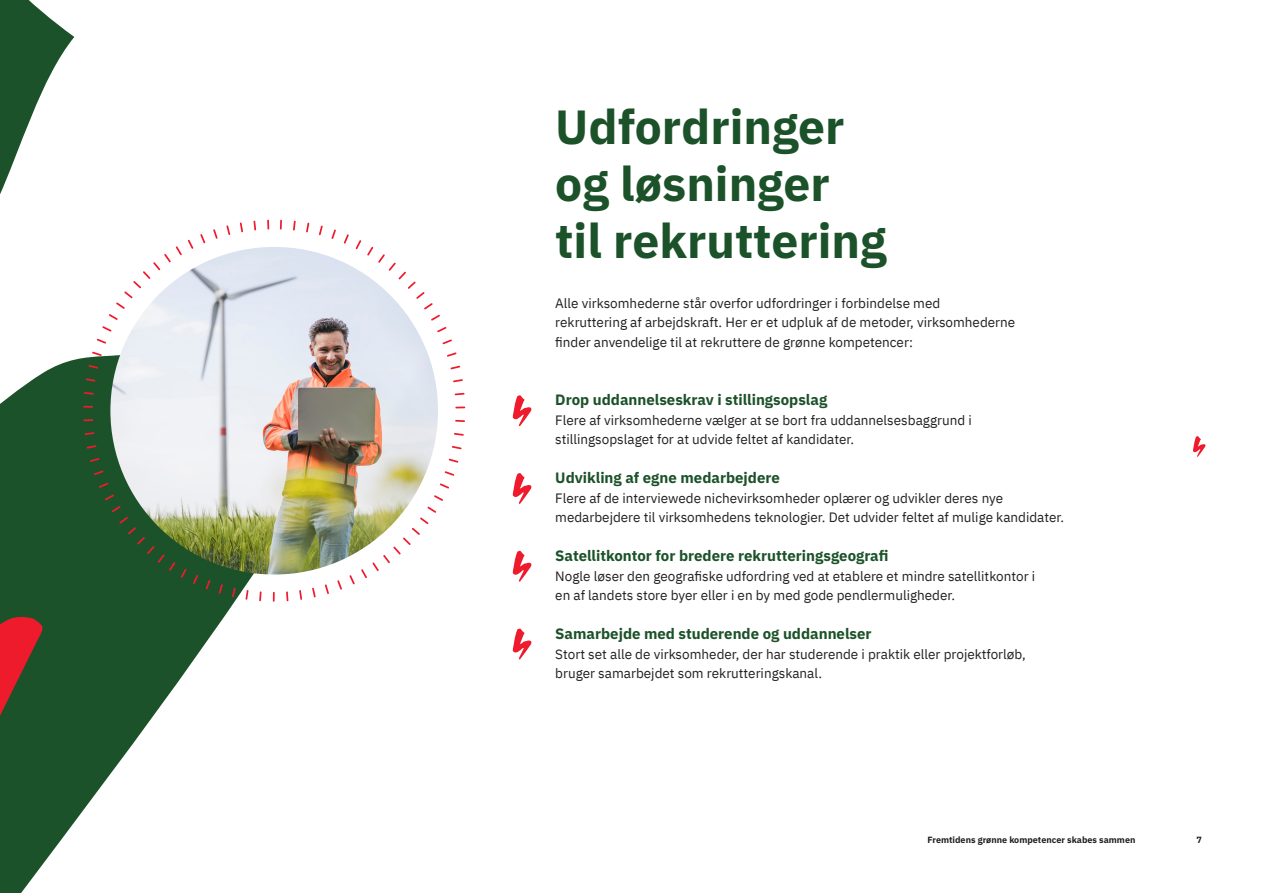
<style>
.page{position:relative;width:1263px;height:893px;background:#fff}
.page>*{position:absolute;margin:0;border:0;box-sizing:border-box;transform-origin:0 0}
.Overskrift{font:700 48px/57px "IBM Plex Sans";color:#1c5229}
.Mellemrubrik_1{font:700 15px "IBM Plex Sans";color:#1c5229}
.Brødtekst{font:13.5px/19.5px "IBM Plex Sans";color:#231f20}
.t1{font:700 9px "IBM Plex Sans";color:#231f20}
</style>
<div class="page">
<svg style="left:512px;top:395px;width:19px;height:31px"></svg>
<svg style="left:512px;top:473px;width:19px;height:31px"></svg>
<svg style="left:512px;top:551px;width:19px;height:31px"></svg>
<svg style="left:512px;top:628px;width:19px;height:31px"></svg>
<svg style="left:0;top:0;width:343px;height:893px"></svg>
<svg style="left:280px;top:220px;width:2px;height:10px"></svg>
<svg style="left:293px;top:221px;width:3px;height:9px"></svg>
<svg style="left:306px;top:223px;width:3px;height:9px"></svg>
<svg style="left:319px;top:226px;width:4px;height:9px"></svg>
<svg style="left:331px;top:229px;width:5px;height:10px"></svg>
<svg style="left:344px;top:234px;width:5px;height:10px"></svg>
<svg style="left:356px;top:240px;width:5px;height:9px"></svg>
<svg style="left:367px;top:247px;width:73px;height:74px"></svg>
<svg style="left:437px;top:327px;width:9px;height:5px"></svg>
<svg style="left:442px;top:339px;width:10px;height:5px"></svg>
<svg style="left:447px;top:352px;width:10px;height:5px"></svg>
<svg style="left:450px;top:366px;width:10px;height:3px"></svg>
<svg style="left:453px;top:379px;width:10px;height:3px"></svg>
<svg style="left:455px;top:393px;width:9px;height:2px"></svg>
<svg style="left:455px;top:420px;width:10px;height:2px"></svg>
<svg style="left:454px;top:433px;width:10px;height:3px"></svg>
<svg style="left:452px;top:446px;width:10px;height:3px"></svg>
<svg style="left:449px;top:459px;width:9px;height:4px"></svg>
<svg style="left:445px;top:471px;width:9px;height:5px"></svg>
<svg style="left:440px;top:483px;width:9px;height:6px"></svg>
<svg style="left:434px;top:495px;width:9px;height:6px"></svg>
<svg style="left:361px;top:507px;width:75px;height:71px"></svg>
<svg style="left:349px;top:575px;width:6px;height:9px"></svg>
<svg style="left:337px;top:580px;width:5px;height:10px"></svg>
<svg style="left:325px;top:584px;width:4px;height:10px"></svg>
<svg style="left:312px;top:588px;width:4px;height:9px"></svg>
<svg style="left:299px;top:590px;width:3px;height:10px"></svg>
<svg style="left:286px;top:591px;width:2px;height:10px"></svg>
<svg style="left:273px;top:592px;width:2px;height:10px"></svg>
<svg style="left:259px;top:591px;width:3px;height:10px"></svg>
<svg style="left:245px;top:590px;width:4px;height:10px"></svg>
<svg style="left:232px;top:587px;width:4px;height:10px"></svg>
<svg style="left:219px;top:584px;width:4px;height:10px"></svg>
<svg style="left:206px;top:580px;width:4px;height:9px"></svg>
<svg style="left:193px;top:575px;width:5px;height:9px"></svg>
<svg style="left:181px;top:569px;width:6px;height:9px"></svg>
<div style="left:112px;top:506px;width:63px;height:65px;background:#1c5229"></div>
<svg style="left:105px;top:495px;width:9px;height:5px"></svg>
<svg style="left:99px;top:483px;width:9px;height:5px"></svg>
<svg style="left:94px;top:470px;width:9px;height:5px"></svg>
<svg style="left:90px;top:458px;width:9px;height:4px"></svg>
<svg style="left:87px;top:445px;width:9px;height:4px"></svg>
<svg style="left:85px;top:432px;width:9px;height:3px"></svg>
<svg style="left:83px;top:419px;width:10px;height:2px"></svg>
<svg style="left:83px;top:406px;width:10px;height:2px"></svg>
<svg style="left:84px;top:392px;width:10px;height:3px"></svg>
<svg style="left:86px;top:378px;width:9px;height:4px"></svg>
<svg style="left:88px;top:365px;width:10px;height:4px"></svg>
<svg style="left:92px;top:352px;width:10px;height:4px"></svg>
<svg style="left:97px;top:339px;width:9px;height:5px"></svg>
<svg style="left:102px;top:326px;width:10px;height:6px"></svg>
<svg style="left:109px;top:246px;width:73px;height:74px"></svg>
<svg style="left:188px;top:240px;width:5px;height:9px"></svg>
<svg style="left:200px;top:234px;width:5px;height:9px"></svg>
<svg style="left:213px;top:229px;width:5px;height:10px"></svg>
<svg style="left:226px;top:225px;width:4px;height:10px"></svg>
<svg style="left:240px;top:222px;width:3px;height:10px"></svg>
<svg style="left:253px;top:221px;width:3px;height:9px"></svg>
<svg style="left:267px;top:220px;width:2px;height:9px"></svg>
<img style="left:110px;top:247px;width:328px;height:327px;border-radius:164px">
<svg style="left:1193px;top:436px;width:12px;height:21px"></svg>
<p class="Overskrift" style="left:555px;top:94px;width:333px">Udfordringer og løsninger til rekruttering</p>
<p class="Brødtekst" style="left:555px;top:292px;width:461px">Alle virksomhederne står overfor udfordringer i forbindelse med rekruttering af arbejdskraft. Her er et udpluk af de metoder, virksomhederne finder anvendelige til at rekruttere de grønne kompetencer:</p>
<p class="Mellemrubrik_1" style="left:555px;top:388px;width:274px">Drop uddannelseskrav i stillingsopslag</p>
<p class="Brødtekst" style="left:555px;top:409px;width:418px">Flere af virksomhederne vælger at se bort fra uddannelsesbaggrund i stillingsopslaget for at udvide feltet af kandidater.</p>
<p class="Mellemrubrik_1" style="left:555px;top:466px;width:226px">Udvikling af egne medarbejdere</p>
<p class="Brødtekst" style="left:555px;top:487px;width:510px">Flere af de interviewede nichevirksomheder oplærer og udvikler deres nye medarbejdere til virksomhedens teknologier. Det udvider feltet af mulige kandidater.</p>
<p class="Mellemrubrik_1" style="left:555px;top:544px;width:335px">Satellitkontor for bredere rekrutteringsgeografi</p>
<p class="Brødtekst" style="left:555px;top:565px;width:481px">Nogle løser den geografiske udfordring ved at etablere et mindre satellitkontor i en af landets store byer eller i en by med gode pendlermuligheder.</p>
<p class="Mellemrubrik_1" style="left:555px;top:622px;width:318px">Samarbejde med studerende og uddannelser</p>
<p class="Brødtekst" style="left:555px;top:643px;width:472px">Stort set alle de virksomheder, der har studerende i praktik eller projektforløb, bruger samarbejdet som rekrutteringskanal.</p>
<p class="t1" style="left:927px;top:833px;width:209px">Fremtidens grønne kompetencer skabes sammen</p>
<p class="t1" style="left:1196px;top:833px;width:7px">7</p>
</div>
